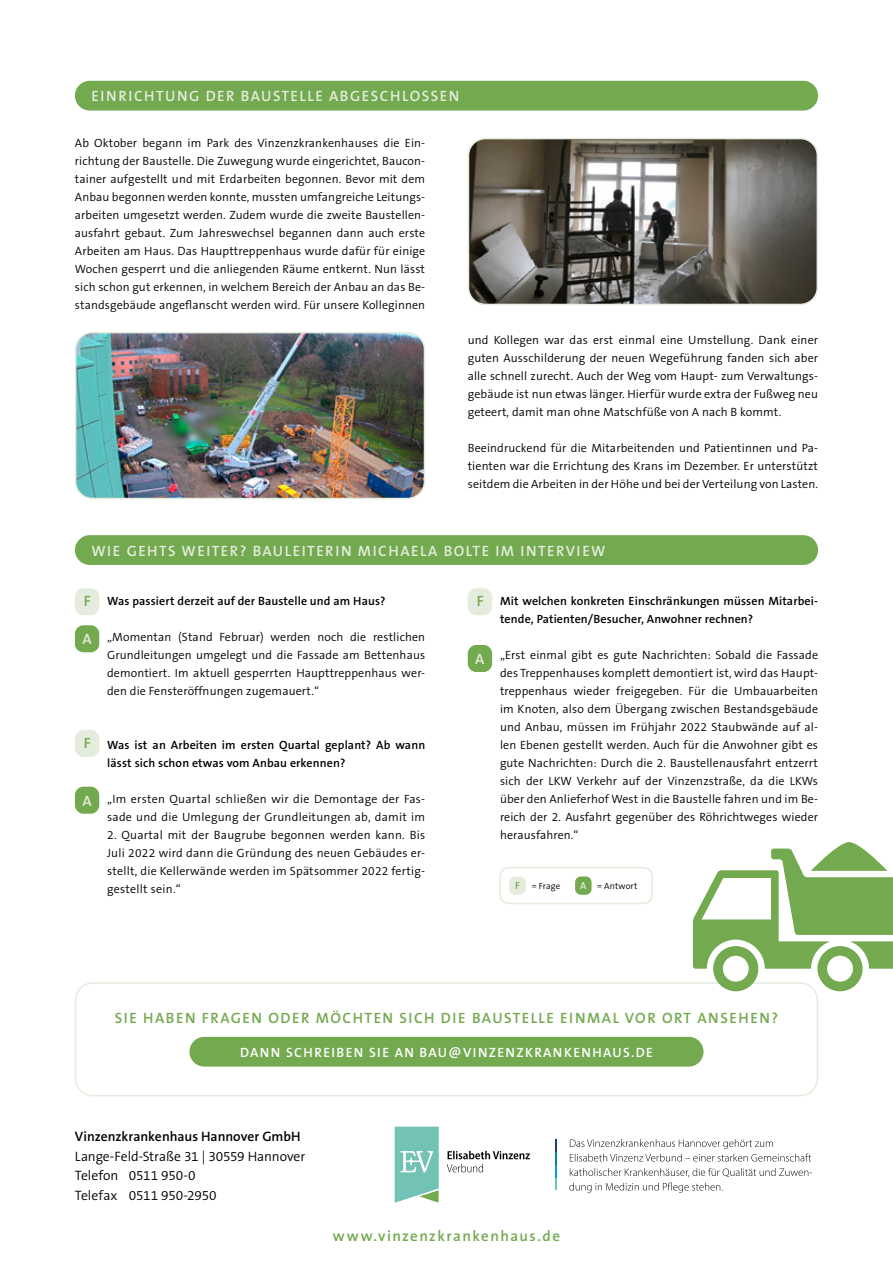
<style>
.page{position:relative;width:893px;height:1263px;background:#fff}
.page>*{position:absolute;margin:0;border:0;box-sizing:border-box;transform-origin:0 0}
.t1{font:600 15px "The Sans B6";letter-spacing:.1em;color:#73a94f}
.t2{font:600 15px "The Sans B6";letter-spacing:.1em;color:#e4ecdd}
.t3{font:300 13.65px/19.5px "The Sans B4";letter-spacing:-.01em;color:#000}
.t4{font:600 13.65px "The Sans B6";letter-spacing:-.005em;color:#000}
.t5{font:600 13.5px "The Sans B6";letter-spacing:.1em;color:#fff}
.t6{font:300 12px/18px "The Sans B4";letter-spacing:.01em;color:#000;text-align:justify}
.t7{font:600 12px/18px "The Sans B6";letter-spacing:.01em;color:#000}
.t8{font:300 9px "The Sans B4";letter-spacing:.01em;color:#000}
.s1{font-family:"The Sans B6";font-weight:600;font-size:10.2px;color:#73a94f}
.s2{font-family:"The Sans B6";font-weight:600;font-size:10.2px;color:#e4ecdd}
</style>
<div class="page">
<div style="left:75px;top:982px;width:743px;height:114px;border:2px solid #e4ecdd;border-radius:17px"></div>
<svg style="left:556px;top:1139px;width:1px;height:51px"></svg>
<svg style="left:569px;top:1168px;width:243px;height:25px"></svg>
<svg style="left:570px;top:1139px;width:241px;height:22px"></svg>
<svg style="left:395px;top:1127px;width:43px;height:75px;background:#83c9bb"></svg>
<svg style="left:447px;top:1151px;width:83px;height:21px"></svg>
<div style="left:189px;top:1037px;width:514px;height:29px;background:#73a94f;border-radius:15px"></div>
<div style="left:75px;top:81px;width:743px;height:30px;background:#73a94f;border-radius:15px"></div>
<div style="left:75px;top:535px;width:743px;height:30px;background:#73a94f;border-radius:15px"></div>
<div style="left:75px;top:588px;width:24px;height:27px;background:#e4ecdd;border-radius:9px"></div>
<div style="left:75px;top:625px;width:24px;height:27px;background:#73a94f;border-radius:9px"></div>
<div style="left:75px;top:730px;width:24px;height:27px;background:#e4ecdd;border-radius:9px"></div>
<div style="left:75px;top:787px;width:24px;height:27px;background:#73a94f;border-radius:9px"></div>
<div style="left:468px;top:588px;width:24px;height:27px;background:#e4ecdd;border-radius:9px"></div>
<div style="left:468px;top:645px;width:24px;height:27px;background:#73a94f;border-radius:9px"></div>
<div style="left:509px;top:876px;width:17px;height:19px;background:#e4ecdd;border-radius:6px"></div>
<div style="left:575px;top:876px;width:17px;height:19px;background:#73a94f;border-radius:6px"></div>
<div style="left:499px;top:867px;width:154px;height:37px;border:2px solid #e4ecdd;border-radius:9px"></div>
<svg style="left:693px;top:842px;width:200px;height:149px"></svg>
<img style="left:78px;top:335px;width:346px;height:163px">
<div style="left:75px;top:332px;width:350px;height:167px;border:2px solid #e4ecdd;border-radius:17px"></div>
<img style="left:468px;top:141px;width:347px;height:161px">
<div style="left:468px;top:138px;width:350px;height:167px;border:2px solid #e4ecdd;border-radius:17px"></div>
<p class="t2" style="left:91px;top:88px;width:369px">EINRICHTUNG DER BAUSTELLE ABGESCHLOSSEN</p>
<p class="t6" style="left:75px;top:134px;width:352px">Ab Oktober begann im Park des Vinzenzkrankenhauses die Ein&shy;richtung der Baustelle. Die Zuwegung wurde eingerichtet, Baucon&shy;tainer aufgestellt und mit Erdarbeiten begonnen. Bevor mit dem Anbau begonnen werden konnte, mussten umfangreiche Leitungs&shy;arbeiten umgesetzt werden. Zudem wurde die zweite Baustellen&shy;ausfahrt gebaut. Zum Jahreswechsel begannen dann auch erste Arbeiten am Haus. Das Haupttreppenhaus wurde dafür für einige Wochen gesperrt und die anliegenden Räume entkernt. Nun lässt sich schon gut erkennen, in welchem Bereich der Anbau an das Be&shy;standsgebäude angeflanscht werden wird. Für unsere Kolleginnen</p>
<p class="t6" style="left:468px;top:331px;width:352px">und Kollegen war das erst einmal eine Umstellung. Dank einer guten Ausschilderung der neuen Wegeführung fanden sich aber alle schnell zurecht. Auch der Weg vom Haupt- zum Verwaltungs&shy;gebäude ist nun etwas länger. Hierfür wurde extra der Fußweg neu geteert, damit man ohne Matschfüße von A nach B kommt.</p>
<p class="t6" style="left:468px;top:439px;width:352px">Beeindruckend für die Mitarbeitenden und Patientinnen und Pa&shy;tienten war die Errichtung des Krans im Dezember. Er unterstützt seitdem die Arbeiten in der Höhe und bei der Verteilung von Lasten.</p>
<p class="t2" style="left:91px;top:542px;width:516px">WIE GEHTS WEITER? BAULEITERIN MICHAELA BOLTE IM INTERVIEW</p>
<p class="t1" style="left:84px;top:593px;width:9px">F</p>
<p class="t2" style="left:82px;top:631px;width:11px">A</p>
<p class="t7" style="left:107px;top:592px;width:280px">Was passiert derzeit auf der Baustelle und am Haus?</p>
<p class="t6" style="left:107px;top:628px;width:320px">„Momentan (Stand Februar) werden noch die restlichen Grundleitungen umgelegt und die Fassade am Bettenhaus demontiert. Im aktuell gesperrten Haupttreppenhaus wer&shy;den die Fensteröffnungen zugemauert.“</p>
<p class="t1" style="left:84px;top:735px;width:9px">F</p>
<p class="t2" style="left:82px;top:793px;width:11px">A</p>
<p class="t7" style="left:107px;top:736px;width:320px">Was ist an Arbeiten im ersten Quartal geplant? Ab wann lässt sich schon etwas vom Anbau erkennen?</p>
<p class="t6" style="left:107px;top:790px;width:320px">„Im ersten Quartal schließen wir die Demontage der Fas&shy;sade und die Umlegung der Grundleitungen ab, damit im</p>
<p class="t6" style="left:107px;top:826px;width:320px">2. Quartal mit der Baugrube begonnen werden kann. Bis Juli 2022 wird dann die Gründung des neuen Gebäudes er&shy;stellt, die Kellerwände werden im Spätsommer 2022 fertig&shy;gestellt sein.“</p>
<p class="t1" style="left:477px;top:593px;width:9px">F</p>
<p class="t2" style="left:475px;top:651px;width:11px">A</p>
<p class="t7" style="left:500px;top:592px;width:320px">Mit welchen konkreten Einschränkungen müssen Mitarbei&shy;tende, Patienten/Besucher, Anwohner rechnen?</p>
<p class="t6" style="left:500px;top:646px;width:320px">„Erst einmal gibt es gute Nachrichten: Sobald die Fassade des Treppenhauses komplett demontiert ist, wird das Haupt&shy;treppenhaus wieder freigegeben. Für die Umbauarbeiten im Knoten, also dem Übergang zwischen Bestandsgebäude und Anbau, müssen im Frühjahr 2022 Staubwände auf al&shy;len Ebenen gestellt werden. Auch für die Anwohner gibt es gute Nachrichten: Durch die 2. Baustellenausfahrt entzerrt sich der LKW Verkehr auf der Vinzenzstraße, da die LKWs über den Anlieferhof West in die Baustelle fahren und im Be&shy;reich der 2. Ausfahrt gegenüber des Röhrichtweges wieder herausfahren.“</p>
<p class="t8" style="left:515px;top:881px;width:47px"><span class="s1">F</span> = Frage</p>
<p class="t8" style="left:580px;top:881px;width:59px"><span class="s2">A</span> = Antwort</p>
<p class="t1" style="left:115px;top:1010px;width:665px">SIE HABEN FRAGEN ODER MÖCHTEN SICH DIE BAUSTELLE EINMAL VOR ORT ANSEHEN?</p>
<p class="t5" style="left:240px;top:1045px;width:414px">DANN SCHREIBEN SIE AN BAU@VINZENZKRANKENHAUS.DE</p>
<p class="t4" style="left:75px;top:1129px;width:227px">Vinzenzkrankenhaus Hannover GmbH</p>
<p class="t3" style="left:75px;top:1147px;width:232px">Lange-Feld-Straße 31 | 30559 Hannover<br>Telefon 0511 950-0<br>Telefax 0511 950-2950</p>
<p class="t1" style="left:333px;top:1228px;width:229px">www.vinzenzkrankenhaus.de</p>
</div>
